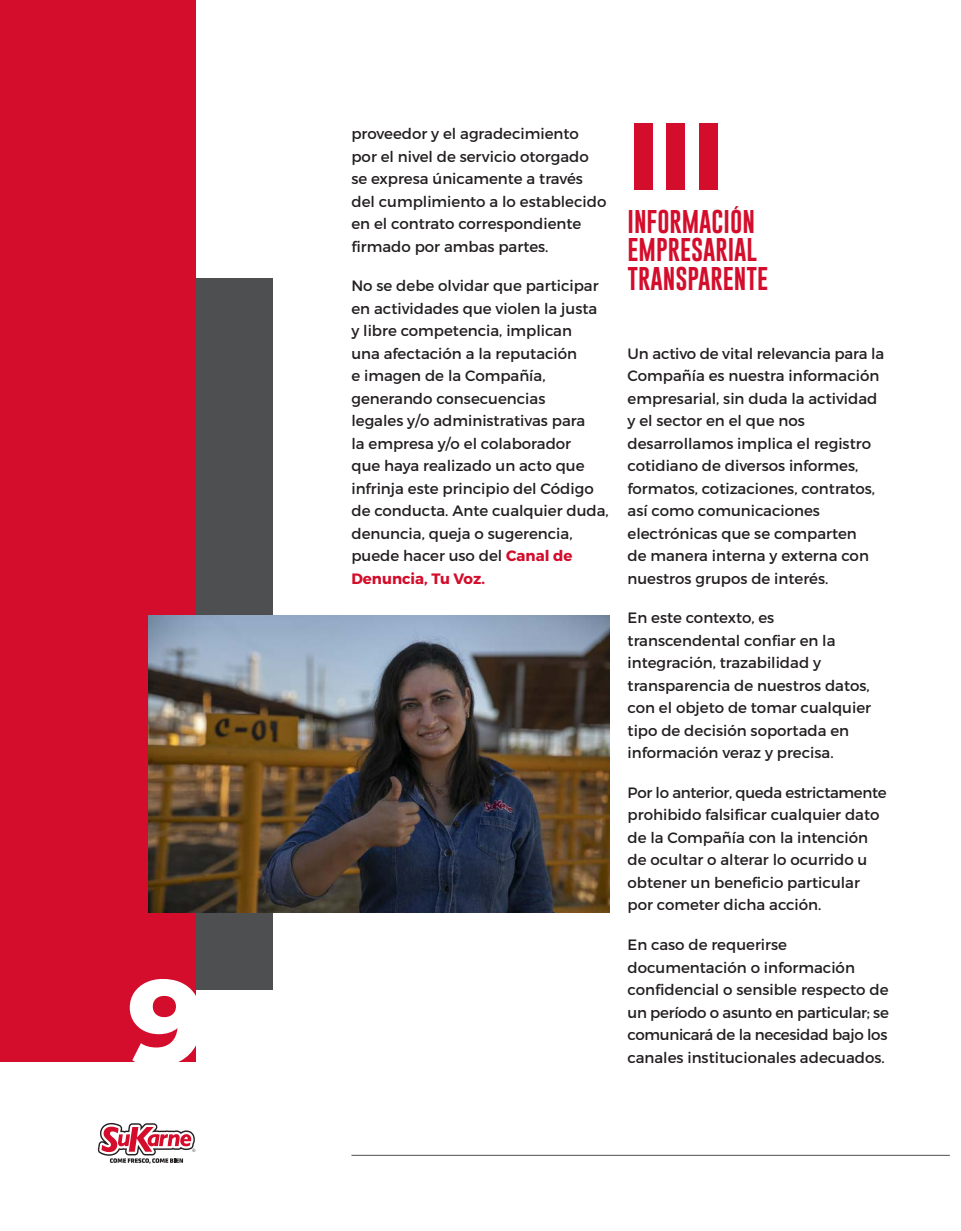
<style>
.page{position:relative;width:961px;height:1231px;background:#fff}
.page>*{position:absolute;margin:0;border:0;box-sizing:border-box;transform-origin:0 0}
.t1{font:800 120px "Montserrat";color:#fff}
.t2{font:800 95.1px "Montserrat";color:#d30d2b}
.t3{font:24px/28.8px "Gobold";color:#d30d2b}
.t4{font:15px/22.5px "Montserrat";color:#231f20}
.s1{font-weight:700;color:#d30d2b}
</style>
<div class="page">
<div style="left:9px;top:278px;width:264px;height:712px;background:#4e4f50"></div>
<div style="left:0;top:0;width:195px;height:1135px;background:#d30d2b"></div>
<div style="left:0;top:1062px;width:228px;height:169px;background:#fff"></div>
<hr style="left:351px;top:1155px;width:598px;height:1px;background:#4e4f50">
<img style="left:148px;top:615px;width:461px;height:297px">
<svg style="left:98px;top:1123px;width:97px;height:40px"></svg>
<h1 class="t1" style="left:128px;top:934px;width:79px">9</h1>
<p class="t4" style="left:351px;top:122px;width:256px">proveedor y el agradecimiento por el nivel de servicio otorgado se expresa únicamente a través del cumplimiento a lo establecido en el contrato correspondiente firmado por ambas partes.</p>
<p class="t4" style="left:351px;top:274px;width:259px">No se debe olvidar que participar en actividades que violen la justa y libre competencia, implican<br>una afectación a la reputación<br>e imagen de la Compañía, generando consecuencias<br>legales y/o administrativas para<br>la empresa y/o el colaborador<br>que haya realizado un acto que infrinja este principio del Código de conducta. Ante cualquier duda, denuncia, queja o sugerencia, puede hacer uso del <span class="s1">Canal de<br>Denuncia, Tu Voz.</span></p>
<h2 class="t2" style="left:627px;top:86px;width:98px">III</h2>
<h3 class="t3" style="left:627px;top:207px;width:142px">INFORMACIÓN<br>EMPRESARIAL<br>TRANSPARENTE</h3>
<p class="t4" style="left:627px;top:342px;width:258px">Un activo de vital relevancia para la<br>Compañía es nuestra información empresarial, sin duda la actividad y el sector en el que nos desarrollamos implica el registro cotidiano de diversos informes, formatos, cotizaciones, contratos, así como comunicaciones electrónicas que se comparten<br>de manera interna y externa con nuestros grupos de interés.</p>
<p class="t4" style="left:627px;top:606px;width:245px">En este contexto, es transcendental confiar en la integración, trazabilidad y transparencia de nuestros datos, con el objeto de tomar cualquier tipo de decisión soportada en información veraz y precisa.</p>
<p class="t4" style="left:627px;top:781px;width:261px">Por lo anterior, queda estrictamente prohibido falsificar cualquier dato de la Compañía con la intención de ocultar o alterar lo ocurrido u obtener un beneficio particular por cometer dicha acción.</p>
<p class="t4" style="left:627px;top:933px;width:263px">En caso de requerirse documentación o información confidencial o sensible respecto de un período o asunto en particular; se comunicará de la necesidad bajo los</p>
<p class="t4" style="left:627px;top:1046px;width:259px">canales institucionales adecuados.</p>
</div>
